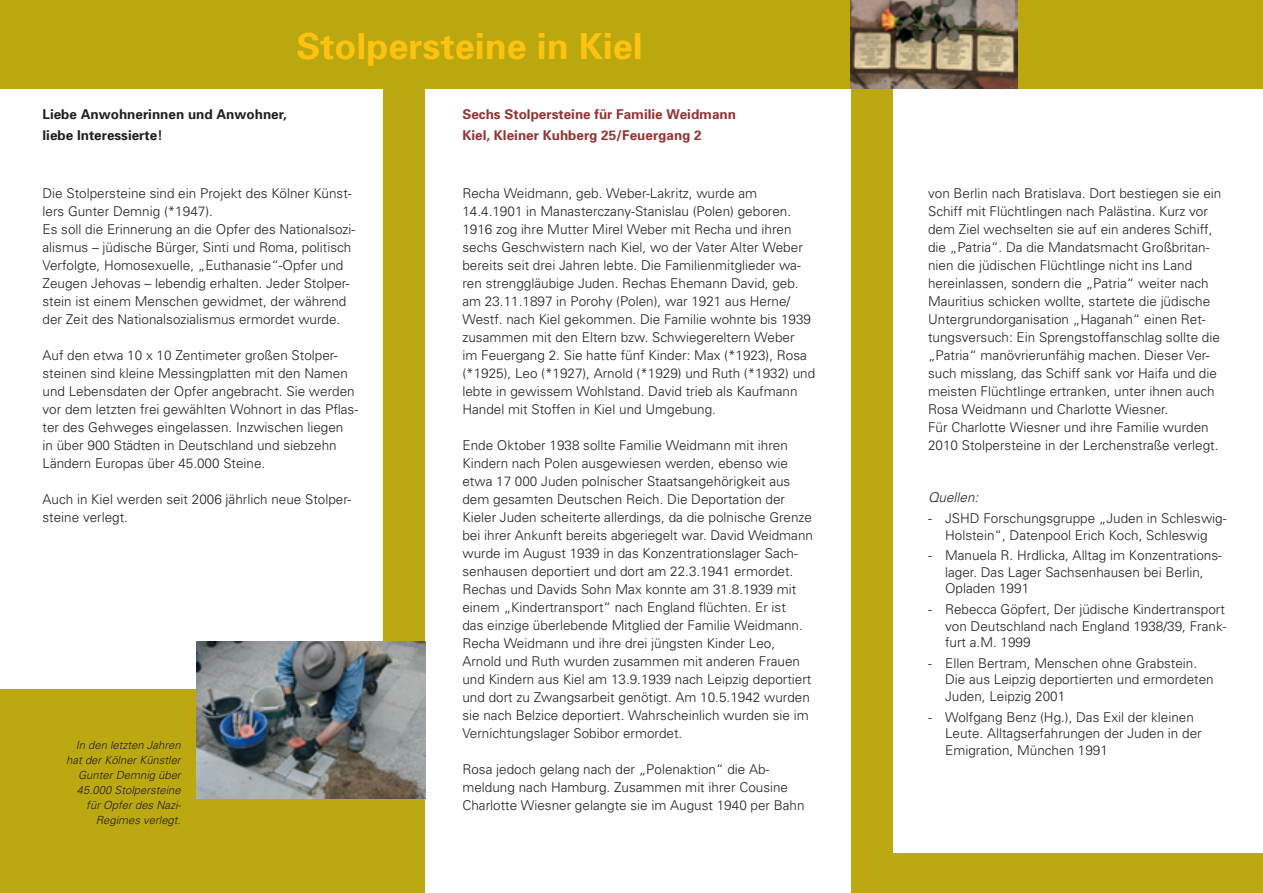
<style>
.page{position:relative;width:1263px;height:893px;background:#bca811}
.page>*{position:absolute;margin:0;border:0;box-sizing:border-box;transform-origin:0 0}
.t1{font:700 36px "Univers";color:#fec210}
.t2{font:300 13.5px/18px "Univers";color:#231f20}
.t3{font:700 13.5px/20.7px "Univers";color:#963334}
.t4{font:700 13.5px/20.7px "Univers";color:#231f20}
.t5{font:italic 300 13.5px "Univers";color:#231f20}
.t6{font:italic 300 11.25px/15px "Univers";color:#231f20;text-align:right}
</style>
<div class="page">
<div style="left:0;top:88px;width:383px;height:601px;background:#fff"></div>
<div style="left:425px;top:88px;width:425px;height:805px;background:#fff"></div>
<div style="left:893px;top:88px;width:370px;height:765px;background:#fff"></div>
<img style="left:197px;top:641px;width:228px;height:157px">
<img style="left:850px;top:0;width:168px;height:88px">
<h1 class="t1" style="left:297px;top:23px;width:348px">Stolpersteine in Kiel</h1>
<p class="t4" style="left:43px;top:104px;width:246px">Liebe Anwohnerinnen und Anwohner, liebe Interessierte!</p>
<p class="t3" style="left:462px;top:104px;width:275px">Sechs Stolpersteine für Familie Weidmann<br>Kiel, Kleiner Kuhberg 25/Feuergang 2</p>
<p class="t2" style="left:43px;top:184px;width:314px">Die Stolpersteine sind ein Projekt des Kölner Künst&shy;lers Gunter Demnig (*1947).<br>Es soll die Erinnerung an die Opfer des Nationalsozi&shy;alismus – jüdische Bürger, Sinti und Roma, politisch Verfolgte, Homosexuelle, „Euthanasie“-Opfer und Zeugen Jehovas – lebendig erhalten. Jeder Stolper&shy;stein ist einem Menschen gewidmet, der während der Zeit des Nationalsozialismus ermordet wurde.</p>
<p class="t2" style="left:43px;top:346px;width:317px">Auf den etwa 10 x 10 Zentimeter großen Stolper&shy;steinen sind kleine Messingplatten mit den Namen und Lebensdaten der Opfer angebracht. Sie werden vor dem letzten frei gewählten Wohnort in das Pflas&shy;ter des Gehweges eingelassen. Inzwischen liegen<br>in über 900 Städten in Deutschland und siebzehn Ländern Europas über 45.000 Steine.</p>
<p class="t2" style="left:43px;top:490px;width:310px">Auch in Kiel werden seit 2006 jährlich neue Stolper&shy;steine verlegt.</p>
<p class="t6" style="left:66px;top:737px;width:116px">In den letzten Jahren hat der Kölner Künstler<br>Gunter Demnig über<br>45.000 Stolpersteine für Opfer des Nazi-<br>Regimes verlegt.</p>
<p class="t2" style="left:462px;top:184px;width:354px">Recha Weidmann, geb. Weber-Lakritz, wurde am 14.4.1901 in Manasterczany-Stanislau (Polen) geboren.<br>1916 zog ihre Mutter Mirel Weber mit Recha und ihren sechs Geschwistern nach Kiel, wo der Vater Alter Weber bereits seit drei Jahren lebte. Die Familienmitglieder wa&shy;ren strenggläubige Juden. Rechas Ehemann David, geb. am 23.11.1897 in Porohy (Polen), war 1921 aus Herne/ Westf. nach Kiel gekommen. Die Familie wohnte bis 1939 zusammen mit den Eltern bzw. Schwiegereltern Weber<br>im Feuergang 2. Sie hatte fünf Kinder: Max (*1923), Rosa (*1925), Leo (*1927), Arnold (*1929) und Ruth (*1932) und lebte in gewissem Wohlstand. David trieb als Kaufmann Handel mit Stoffen in Kiel und Umgebung.</p>
<p class="t2" style="left:462px;top:436px;width:352px">Ende Oktober 1938 sollte Familie Weidmann mit ihren Kindern nach Polen ausgewiesen werden, ebenso wie etwa 17 000 Juden polnischer Staatsangehörigkeit aus dem gesamten Deutschen Reich. Die Deportation der Kieler Juden scheiterte allerdings, da die polnische Grenze bei ihrer Ankunft bereits abgeriegelt war. David Weidmann wurde im August 1939 in das Konzentrationslager Sach&shy;senhausen deportiert und dort am 22.3.1941 ermordet.<br>Rechas und Davids Sohn Max konnte am 31.8.1939 mit einem „Kindertransport“ nach England flüchten. Er ist<br>das einzige überlebende Mitglied der Familie Weidmann.<br>Recha Weidmann und ihre drei jüngsten Kinder Leo, Arnold und Ruth wurden zusammen mit anderen Frauen und Kindern aus Kiel am 13.9.1939 nach Leipzig deportiert und dort zu Zwangsarbeit genötigt. Am 10.5.1942 wurden sie nach Belzice deportiert. Wahrscheinlich wurden sie im Vernichtungslager Sobibor ermordet.</p>
<p class="t2" style="left:462px;top:760px;width:344px">Rosa jedoch gelang nach der „Polenaktion“ die Ab&shy;meldung nach Hamburg. Zusammen mit ihrer Cousine<br>Charlotte Wiesner gelangte sie im August 1940 per Bahn</p>
<p class="t2" style="left:928px;top:184px;width:295px">von Berlin nach Bratislava. Dort bestiegen sie ein Schiff mit Flüchtlingen nach Palästina. Kurz vor dem Ziel wechselten sie auf ein anderes Schiff, die „Patria“. Da die Mandatsmacht Großbritan&shy;nien die jüdischen Flüchtlinge nicht ins Land hereinlassen, sondern die „Patria“ weiter nach Mauritius schicken wollte, startete die jüdische Untergrundorganisation „Haganah“ einen Ret&shy;tungsversuch: Ein Sprengstoffanschlag sollte die „Patria“ manövrierunfähig machen. Dieser Ver&shy;such misslang, das Schiff sank vor Haifa und die meisten Flüchtlinge ertranken, unter ihnen auch Rosa Weidmann und Charlotte Wiesner.<br>Für Charlotte Wiesner und ihre Familie wurden 2010 Stolpersteine in der Lerchenstraße verlegt.</p>
<p class="t5" style="left:928px;top:490px;width:52px">Quellen:</p>
<p class="t2" style="left:928px;top:510px;width:300px;line-height:16.5px;text-align:center">- JSHD Forschungsgruppe „Juden in Schleswig-<br>Holstein“, Datenpool Erich Koch, Schleswig</p>
<p class="t2" style="left:945px;top:547px;width:278px;line-height:16.5px;text-indent:-17px">- Manuela R. Hrdlicka, Alltag im Konzentrations&shy;lager. Das Lager Sachsenhausen bei Berlin,<br>Opladen 1991</p>
<p class="t2" style="left:945px;top:601px;width:283px;line-height:16.5px;text-align:justify;text-indent:-17px">- Rebecca Göpfert, Der jüdische Kindertransport von Deutschland nach England 1938/39, Frank&shy;furt a.M. 1999</p>
<p class="t2" style="left:945px;top:655px;width:270px;line-height:16.5px;text-indent:-17px">- Ellen Bertram, Menschen ohne Grabstein.<br>Die aus Leipzig deportierten und ermordeten<br>Juden, Leipzig 2001</p>
<p class="t2" style="left:945px;top:708px;width:258px;line-height:16.5px;text-indent:-17px">- Wolfgang Benz (Hg.), Das Exil der kleinen<br>Leute. Alltagserfahrungen der Juden in der<br>Emigration, München 1991</p>
</div>
